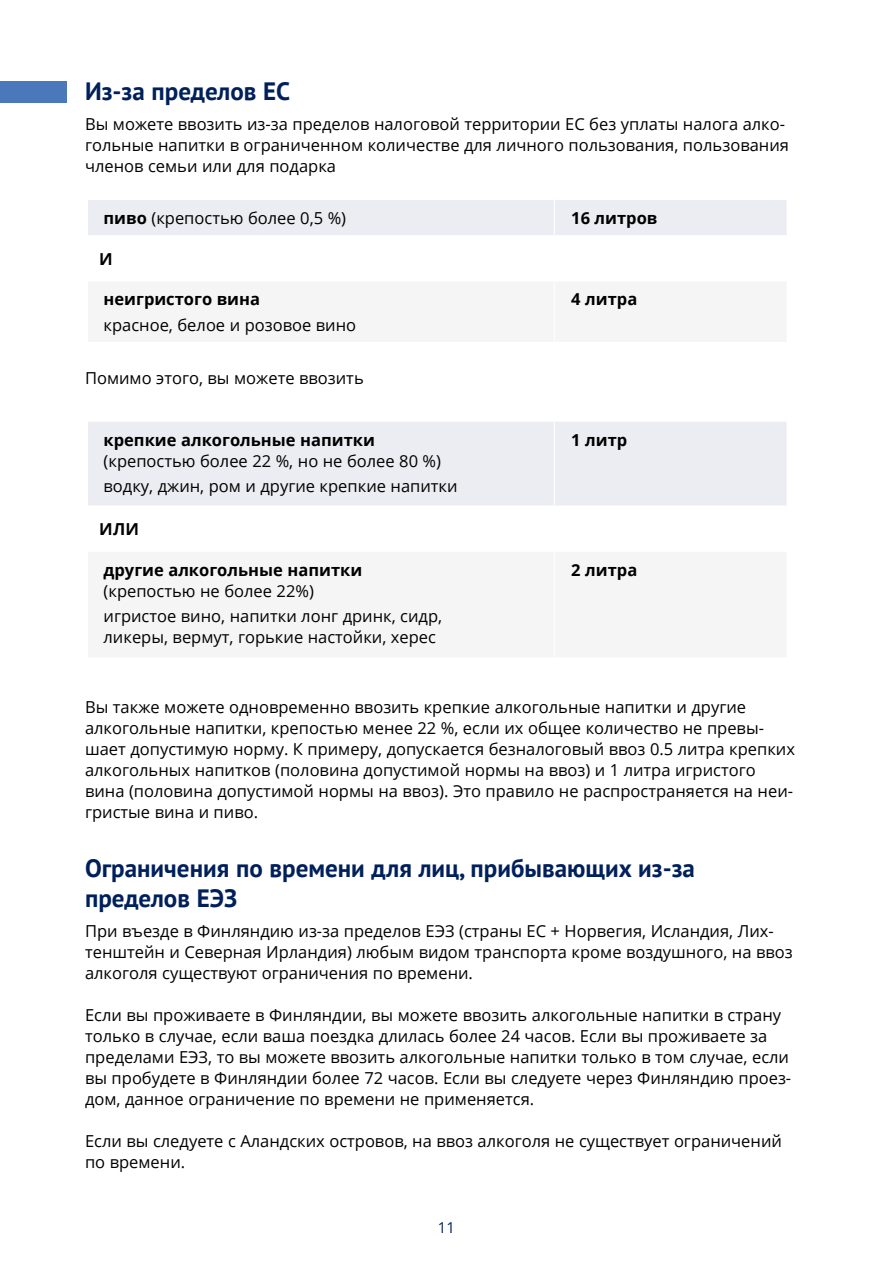
<style>
.page{position:relative;width:893px;height:1263px;background:#fff}
.page>*{position:absolute;margin:0;border:0;box-sizing:border-box;transform-origin:0 0}
.Väliotsikko{font:700 25.05px/30px "PT Sans";color:#00205b}
.leipis_RU{font:16.5px/21px "Open Sans";color:#000}
.leipis_RU-2{font:700 16.5px "Open Sans";color:#000}
.t1{font:15px "Open Sans";color:#00205b}
.s1{font-weight:700}
</style>
<div class="page">
<div style="left:0;top:82px;width:67px;height:21px;background:#4b78bb"></div>
<div style="left:88px;top:200px;width:699px;height:35px;background:#ebedf2"></div>
<hr style="left:554px;top:200px;width:1px;height:35px;background:#fff">
<div style="left:88px;top:422px;width:699px;height:83px;background:#ebedf2"></div>
<hr style="left:554px;top:422px;width:1px;height:83px;background:#fff">
<h2 class="Väliotsikko" style="left:85px;top:76px;width:207px">Из-за пределов ЕС</h2>
<p class="leipis_RU" style="left:85px;top:113px;width:705px">Вы можете ввозить из-за пределов налоговой территории ЕС без уплаты налога алко&shy;гольные напитки в ограниченном количестве для личного пользования, пользования членов семьи или для подарка</p>
<p class="leipis_RU" style="left:104px;top:207px;width:244px"><span class="s1">пиво</span> (крепостью более 0,5 %)</p>
<p class="leipis_RU-2" style="left:571px;top:206px;width:88px">16 литров</p>
<p class="leipis_RU-2" style="left:99px;top:247px;width:15px">И</p>
<p class="leipis_RU-2" style="left:104px;top:288px;width:158px">неигристого вина</p>
<p class="leipis_RU" style="left:104px;top:314px;width:254px">красное, белое и розовое вино</p>
<p class="leipis_RU-2" style="left:571px;top:288px;width:67px">4 литра</p>
<p class="leipis_RU" style="left:85px;top:367px;width:280px">Помимо этого, вы можете ввозить</p>
<p class="leipis_RU-2" style="left:104px;top:428px;width:273px">крепкие алкогольные напитки</p>
<p class="leipis_RU" style="left:104px;top:450px;width:339px">(крепостью более 22 %, но не более 80 %)</p>
<p class="leipis_RU" style="left:104px;top:475px;width:356px">водку, джин, ром и другие крепкие напитки</p>
<p class="leipis_RU-2" style="left:99px;top:517px;width:41px">ИЛИ</p>
<p class="leipis_RU-2" style="left:104px;top:558px;width:260px">другие алкогольные напитки</p>
<p class="leipis_RU" style="left:104px;top:580px;width:212px">(крепостью не более 22%)</p>
<p class="leipis_RU" style="left:104px;top:605px;width:340px">игристое вино, напитки лонг дринк, сидр,</p>
<p class="leipis_RU" style="left:104px;top:626px;width:334px">ликеры, вермут, горькие настойки, херес</p>
<p class="leipis_RU-2" style="left:571px;top:428px;width:58px">1 литр</p>
<p class="leipis_RU-2" style="left:571px;top:558px;width:67px">2 литра</p>
<p class="leipis_RU" style="left:85px;top:696px;width:711px">Вы также можете одновременно ввозить крепкие алкогольные напитки и другие алкогольные напитки, крепостью менее 22 %, если их общее количество не превы&shy;шает допустимую норму. К примеру, допускается безналоговый ввоз 0.5 литра крепких алкогольных напитков (половина допустимой нормы на ввоз) и 1 литра игристого вина (половина допустимой нормы на ввоз). Это правило не распространяется на неи&shy;гристые вина и пиво.</p>
<h2 class="Väliotsikko" style="left:85px;top:853px;width:611px">Ограничения по времени для лиц, прибывающих из-за пределов ЕЭЗ</h2>
<p class="leipis_RU" style="left:85px;top:920px;width:709px">При въезде в Финляндию из-за пределов ЕЭЗ (страны ЕС + Норвегия, Исландия, Лих&shy;тенштейн и Северная Ирландия) любым видом транспорта кроме воздушного, на ввоз алкоголя существуют ограничения по времени.</p>
<p class="leipis_RU" style="left:85px;top:1004px;width:708px">Если вы проживаете в Финляндии, вы можете ввозить алкогольные напитки в страну только в случае, если ваша поездка длилась более 24 часов. Если вы проживаете за пределами ЕЭЗ, то вы можете ввозить алкогольные напитки только в том случае, если вы пробудете в Финляндии более 72 часов. Если вы следуете через Финляндию проез&shy;дом, данное ограничение по времени не применяется.</p>
<p class="leipis_RU" style="left:85px;top:1130px;width:698px">Если вы следуете с Аландских островов, на ввоз алкоголя не существует ограничений по времени.</p>
<p class="t1" style="left:438px;top:1217px;width:19px">11</p>
</div>
